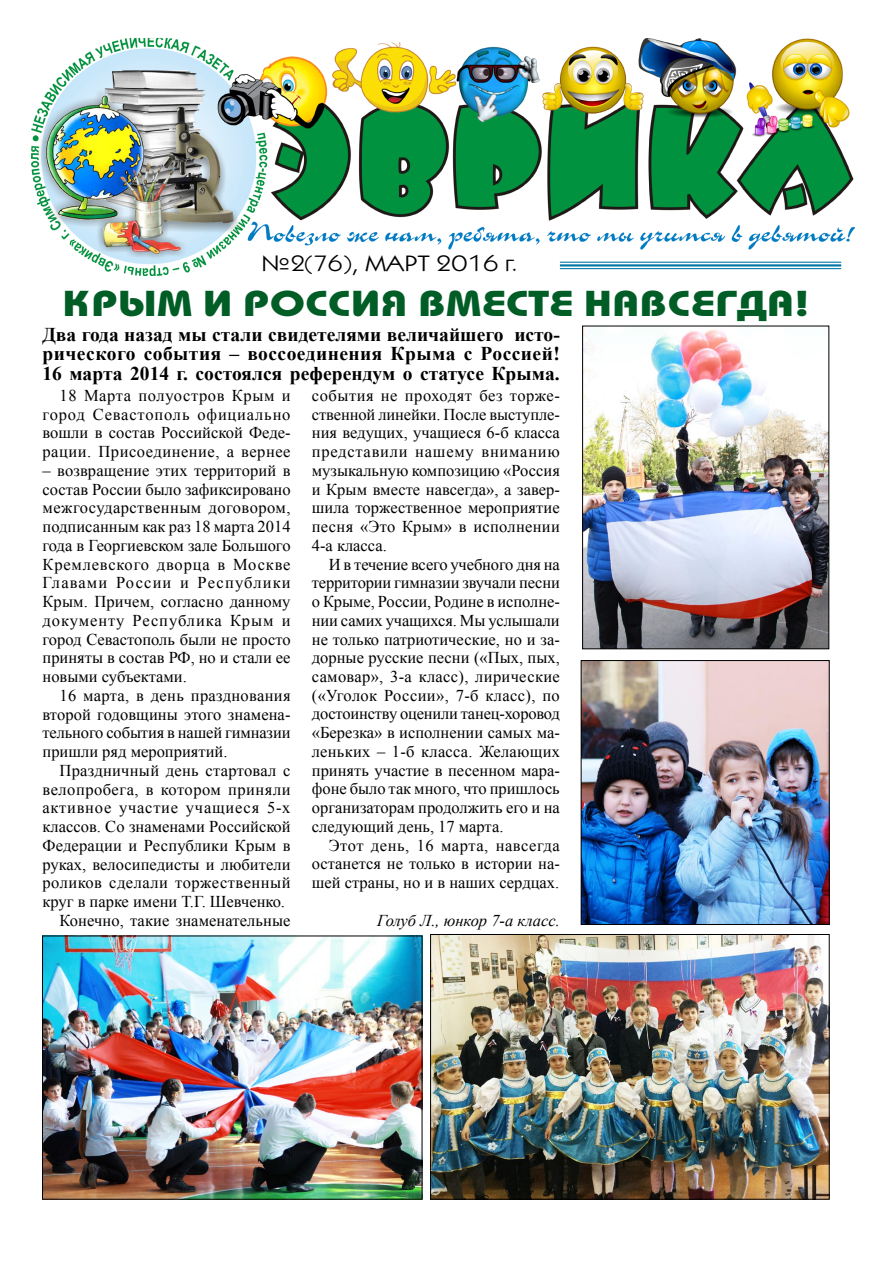
<style>
.page{position:relative;width:893px;height:1263px;background:#fff}
.page>*{position:absolute;margin:0;border:0;box-sizing:border-box;transform-origin:0 0}
.t1{font:700 36px "Bauhaus C";color:#005d25;scale:1.25 1}
.t2{font:22.5px "Kabel C";letter-spacing:.01em;color:#000;scale:1.16 1}
.t3{font:700 19.5px/19.5px "Times New Roman";color:#000;text-align:justify}
.t4{font:16.5px/18.8px "Times New Roman";color:#000;text-align:justify}
.t5{font:16.5px "Times New Roman";letter-spacing:.03em;color:#000}
.t6{font:16.5px "Times New Roman";letter-spacing:.045em;color:#000}
.t7{font:italic 16.5px "Times New Roman";color:#000}
</style>
<div class="page">
<img style="left:31px;top:91px;width:824px;height:185px">
<img style="left:49px;top:37px;width:794px;height:54px">
<hr style="left:560px;top:262px;width:281px;height:1px;background:#0074a5">
<hr style="left:560px;top:264px;width:281px;height:2px;background:#0074a5">
<hr style="left:560px;top:268px;width:281px;height:1px;background:#0074a5">
<img style="left:584px;top:330px;width:243px;height:317px">
<div style="left:582px;top:326px;width:247px;height:323px;border:1px solid #000"></div>
<img style="left:44px;top:937px;width:376px;height:260px">
<div style="left:42px;top:935px;width:380px;height:264px;border:1px solid #000"></div>
<img style="left:432px;top:936px;width:396px;height:261px">
<div style="left:430px;top:934px;width:400px;height:265px;border:1px solid #000"></div>
<img style="left:583px;top:662px;width:245px;height:261px">
<div style="left:581px;top:660px;width:249px;height:265px;border:1px solid #000"></div>
<h2 class="t2" style="left:262px;top:250px;width:222px">№2(76), МАРТ 2016 г.</h2>
<h1 class="t1" style="left:62px;top:283px;width:599px">Крым и Россия вместе навсегда!</h1>
<p class="t3" style="left:43px;top:324px;width:519px">Два года назад мы стали свидетелями величайшего исто&shy;рического события – воссоединения Крыма с Россией!<br>16 марта 2014 г. состоялся референдум о статусе Крыма.</p>
<p class="t4" style="left:43px;top:386px;width:250px;text-indent:17px">18 Марта полуостров Крым и город Севастополь официально вошли в состав Российской Феде&shy;рации. Присоединение, а вернее</p>
<p class="t4" style="left:43px;top:461px;width:250px">– возвращение этих территорий в состав России было зафиксировано межгосударственным договором, подписанным как раз 18 марта 2014 года в Георгиевском зале Большого Кремлевского дворца в Москве Главами России и Республики Крым. Причем, согласно данному документу Республика Крым и город Севастополь были не просто приняты в состав РФ, но и стали ее новыми субъектами.</p>
<p class="t4" style="left:43px;top:686px;width:250px;text-indent:17px">16 марта, в день празднования второй годовщины этого знамена&shy;тельного события в нашей гимназии пришли ряд мероприятий.</p>
<p class="t4" style="left:60px;top:761px;width:232px">Праздничный день стартовал с</p>
<p class="t5" style="left:43px;top:778px;width:250px">велопробега, в котором приняли</p>
<p class="t6" style="left:43px;top:797px;width:249px">активное участие учащиеся 5-х</p>
<p class="t4" style="left:43px;top:817px;width:250px">классов. Со знаменами Российской</p>
<p class="t4" style="left:43px;top:836px;width:249px">Федерации и Республики Крым в</p>
<p class="t4" style="left:43px;top:854px;width:249px">руках, велосипедисты и любители</p>
<p class="t5" style="left:43px;top:872px;width:250px">роликов сделали торжественный</p>
<p class="t4" style="left:43px;top:892px;width:244px">круг в парке имени Т.Г. Шевченко.</p>
<p class="t4" style="left:60px;top:911px;width:232px">Конечно, такие знаменательные</p>
<p class="t4" style="left:312px;top:386px;width:250px">события не проходят без торже&shy;ственной линейки. После выступле&shy;ния ведущих, учащиеся 6-б класса представили нашему вниманию музыкальную композицию «Россия и Крым вместе навсегда», а завер&shy;шила торжественное мероприятие песня «Это Крым» в исполнении 4-а класса.</p>
<p class="t4" style="left:312px;top:554px;width:250px;text-indent:17px">И в течение всего учебного дня на территории гимназии звучали песни о Крыме, России, Родине в исполне&shy;нии самих учащихся. Мы услышали не только патриотические, но и за&shy;дорные русские песни («Пых, пых, самовар», 3-а класс), лирические («Уголок России», 7-б класс), по достоинству оценили танец-хоровод «Березка» в исполнении самых ма&shy;леньких – 1-б класса. Желающих принять участие в песенном мара&shy;фоне было так много, что пришлось организаторам продолжить его и на следующий день, 17 марта.</p>
<p class="t4" style="left:312px;top:835px;width:250px;text-indent:17px">Этот день, 16 марта, навсегда останется не только в истории на&shy;шей страны, но и в наших сердцах.</p>
<p class="t7" style="left:377px;top:909px;width:184px">Голуб Л., юнкор 7-а класс.</p>
</div>
